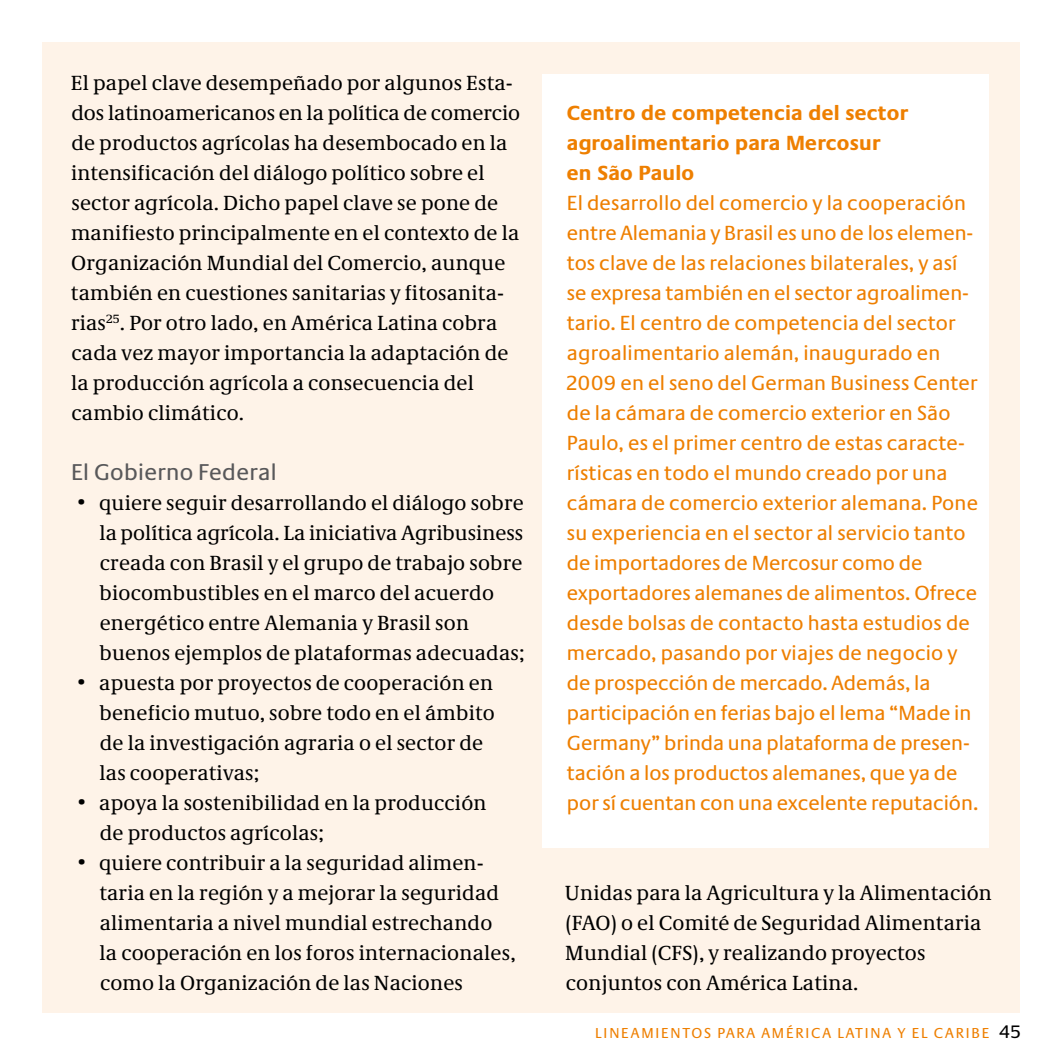
<style>
.page{position:relative;width:1063px;height:1063px;background:#fff}
.page>*{position:absolute;margin:0;border:0;box-sizing:border-box;transform-origin:0 0}
.t1{font:23.75px "Neue Praxis";letter-spacing:.015em;color:#58585a}
.t2{font:21.25px/30px "Neue Demos";letter-spacing:.01em;color:#000}
.t3{font:21.25px/30px "Neue Praxis";letter-spacing:.01em;color:#ee7f00}
.t4{font:700 21.25px/30px "Neue Praxis";letter-spacing:.01em;color:#ee7f00}
.t5{font:18.75px "Neue Praxis";color:#000}
.t6{font:15px "Neue Praxis";letter-spacing:.12em;color:#ee7f00}
</style>
<div class="page">
<div style="left:43px;top:43px;width:977px;height:970px;background:#fef3e8"></div>
<div style="left:542px;top:74px;width:447px;height:774px;background:#fff"></div>
<p class="t2" style="left:71px;top:68px;width:451px">El papel clave desempeñado por algunos Esta&shy;dos latinoamericanos en la política de comercio de productos agrícolas ha desembocado en la intensificación del diálogo político sobre el sector agrícola. Dicho papel clave se pone de manifiesto principalmente en el contexto de la Organización Mundial del Comercio, aunque también en cuestiones sanitarias y fitosanita&shy;rias<sup>25</sup>. Por otro lado, en América Latina cobra cada vez mayor importancia la adaptación de la producción agrícola a consecuencia del cambio climático.</p>
<p class="t1" style="left:71px;top:458px;width:207px">El Gobierno Federal</p>
<p class="t2" style="left:99px;top:488px;width:427px;text-indent:-22px">• quiere seguir desarrollando el diálogo sobre la política agrícola. La iniciativa Agribusiness creada con Brasil y el grupo de trabajo sobre biocombustibles en el marco del acuerdo energético entre Alemania y Brasil son buenos ejemplos de plataformas adecuadas;</p>
<p class="t2" style="left:100px;top:668px;width:397px;text-indent:-22px">• apuesta por proyectos de cooperación en beneficio mutuo, sobre todo en el ámbito de la investigación agraria o el sector de las cooperativas;</p>
<p class="t2" style="left:100px;top:788px;width:388px;text-indent:-22px">• apoya la sostenibilidad en la producción de productos agrícolas;</p>
<p class="t2" style="left:99px;top:848px;width:418px;text-indent:-21px">• quiere contribuir a la seguridad alimen&shy;taria en la región y a mejorar la seguridad alimentaria a nivel mundial estrechando<br>la cooperación en los foros internacionales, como la Organización de las Naciones</p>
<p class="t4" style="left:567px;top:98px;width:343px">Centro de competencia del sector agroalimentario para Mercosur en São Paulo</p>
<p class="t3" style="left:567px;top:188px;width:413px">El desarrollo del comercio y la cooperación entre Alemania y Brasil es uno de los elemen&shy;tos clave de las relaciones bilaterales, y así se expresa también en el sector agroalimen&shy;tario. El centro de competencia del sector agroalimentario alemán, inaugurado en 2009 en el seno del German Business Center de la cámara de comercio exterior en São Paulo, es el primer centro de estas caracte&shy;rísticas en todo el mundo creado por una cámara de comercio exterior alemana. Pone su experiencia en el sector al servicio tanto de importadores de Mercosur como de exportadores alemanes de alimentos. Ofrece desde bolsas de contacto hasta estudios de mercado, pasando por viajes de negocio y de prospección de mercado. Además, la participación en ferias bajo el lema “Made in Germany” brinda una plataforma de presen&shy;tación a los productos alemanes, que ya de por sí cuentan con una excelente reputación.</p>
<p class="t2" style="left:565px;top:878px;width:428px">Unidas para la Agricultura y la Alimentación (FAO) o el Comité de Seguridad Alimentaria Mundial (CFS), y realizando proyectos conjuntos con América Latina.</p>
<p class="t6" style="left:595px;top:1024px;width:37px">Lineamie</p>
<p class="t6" style="left:671px;top:1024px;width:57px">ntos para</p>
<p class="t6" style="left:761px;top:1024px;width:44px">Am érica</p>
<p class="t6" style="left:837px;top:1024px;width:118px">Lati na y el Caribe</p>
<p class="t5" style="left:999px;top:1020px;width:23px">45</p>
</div>
